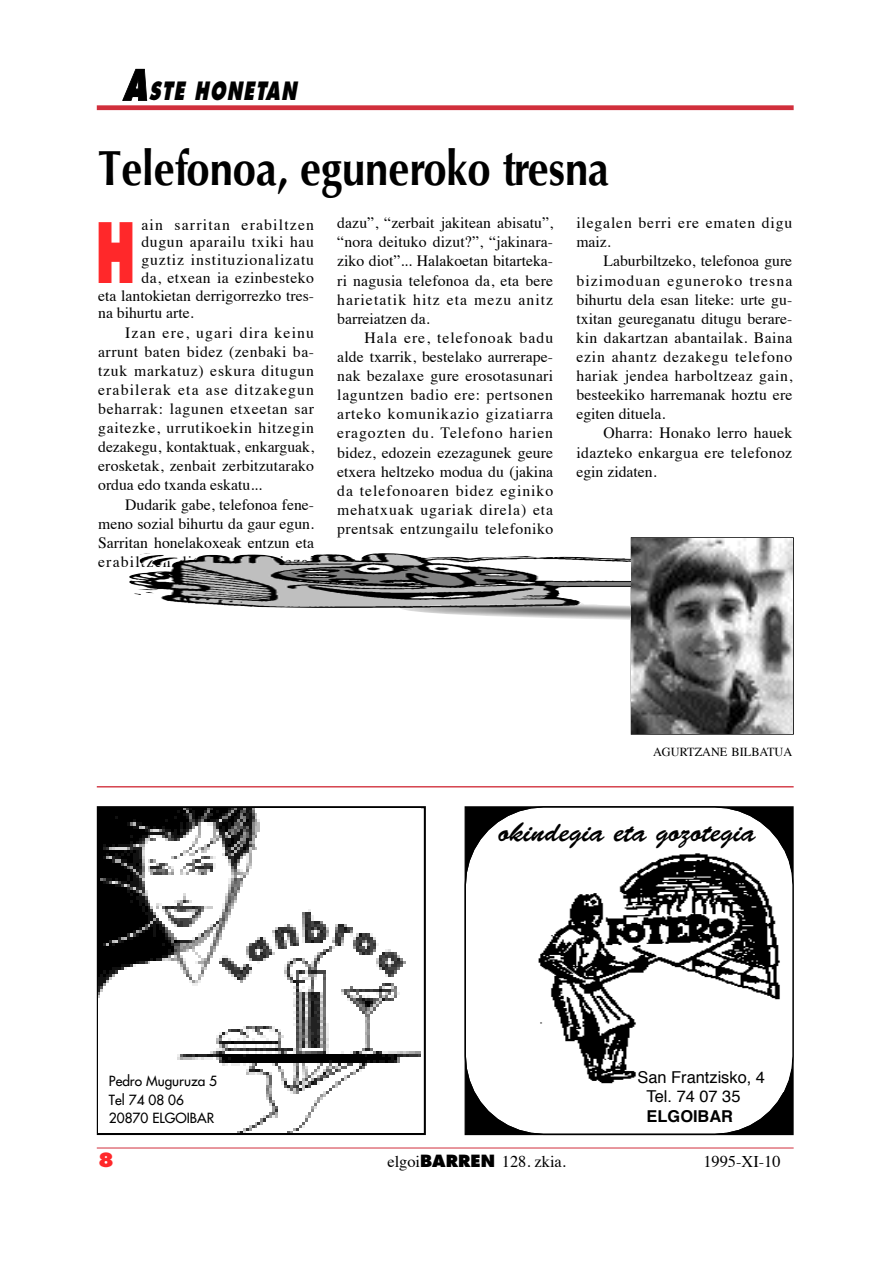
<style>
.page{position:relative;width:893px;height:1263px;background:#fff}
.page>*{position:absolute;margin:0;border:0;box-sizing:border-box;transform-origin:0 0}
.t1{font:800 80.7px "Futura";color:#ff282a;scale:.6 1}
.t2{font:700 49.2px "Optima";color:#000;scale:.85 1}
.t3{font:28.65px "Brush Script";color:#000}
.t4{font:italic 800 24.6px "Futura";color:#000;scale:.7 1}
.t5{font:800 19.05px "Futura";color:#ff282a}
.t6{font:16.35px "Times";color:#000}
.t7{font:16.35px/19.6px "Helvetica";color:#000}
.t8{font:700 16.35px "Helvetica";color:#000}
.t9{font:15.75px/19px "Times";letter-spacing:.03em;color:#000;text-align:justify}
.t10{font:15.75px "Times";color:#000}
.t11{font:15.75px "Times";letter-spacing:.07em;color:#000}
.t12{font:15.75px "Times";letter-spacing:.075em;color:#000}
.t13{font:15.75px "Times";letter-spacing:.01em;color:#000}
.t14{font:15.75px/19px "Times";letter-spacing:.05em;color:#000}
.t15{font:15.75px "Times";letter-spacing:.055em;color:#000}
.t16{font:13.65px/18.6px "Futura";color:#000}
.t17{font:12.3px "Times";color:#000}
.s1{font-size:40.95px}
.s2{font-family:"Futura";font-weight:800}
</style>
<div class="page">
<svg style="left:96px;top:1147px;width:698px;height:2px"></svg>
<div style="left:97px;top:105px;width:696px;height:5px;background:#d12f3c"></div>
<img style="left:631px;top:538px;width:162px;height:196px">
<hr style="left:97px;top:786px;width:696px;height:1px;background:#d12f3c">
<img style="left:129px;top:537px;width:502px;height:86px">
<div style="left:97px;top:806px;width:329px;height:329px;border:2px solid #000"></div>
<img style="left:99px;top:808px;width:321px;height:325px">
<svg style="left:464px;top:808px;width:330px;height:328px"></svg>
<img style="left:535px;top:850px;width:257px;height:241px">
<h3 class="t4" style="left:123px;top:80px;width:255px"><span class="s1">A</span>STE HONETAN</h3>
<h2 class="t2" style="left:98px;top:140px;width:602px">Telefonoa, eguneroko tresna</h2>
<h1 class="t1" style="left:96px;top:218px;width:68px">H</h1>
<p class="t12" style="left:141px;top:218px;width:174px">ain sarritan erabiltzen</p>
<p class="t9" style="left:141px;top:234px;width:174px">dugun aparailu txiki hau</p>
<p class="t15" style="left:141px;top:253px;width:174px">guztiz instituzionalizatu</p>
<p class="t9" style="left:141px;top:269px;width:174px">da, etxean ia ezinbesteko</p>
<p class="t10" style="left:98px;top:289px;width:217px">eta lantokietan derrigorrezko tres-</p>
<p class="t10" style="left:98px;top:307px;width:97px">na bihurtu arte.</p>
<p class="t11" style="left:125px;top:326px;width:190px">Izan ere, ugari dira keinu</p>
<p class="t9" style="left:98px;top:343px;width:217px">arrunt baten bidez (zenbaki ba-</p>
<p class="t9" style="left:98px;top:362px;width:217px">tzuk markatuz) eskura ditugun</p>
<p class="t11" style="left:98px;top:383px;width:217px">erabilerak eta ase ditzakegun</p>
<p class="t9" style="left:98px;top:401px;width:217px">beharrak: lagunen etxeetan sar</p>
<p class="t9" style="left:98px;top:420px;width:217px">gaitezke, urrutikoekin hitzegin</p>
<p class="t10" style="left:98px;top:440px;width:217px">dezakegu, kontaktuak, enkarguak,</p>
<p class="t13" style="left:98px;top:459px;width:217px">erosketak, zenbait zerbitzutarako</p>
<p class="t10" style="left:98px;top:479px;width:165px">ordua edo txanda eskatu...</p>
<p class="t10" style="left:125px;top:498px;width:190px">Dudarik gabe, telefonoa fene-</p>
<p class="t10" style="left:98px;top:517px;width:217px">meno sozial bihurtu da gaur egun.</p>
<p class="t10" style="left:98px;top:536px;width:217px">Sarritan honelakoxeak entzun eta</p>
<p class="t12" style="left:98px;top:555px;width:217px">erabiltzen ditugu: “Dei iezai</p>
<p class="t9" style="left:337px;top:215px;width:217px">dazu”, “zerbait jakitean abisatu”, “nora deituko dizut?”, “jakinara&shy;ziko diot”... Halakoetan bitarteka&shy;ri nagusia telefonoa da, eta bere harietatik hitz eta mezu anitz barreiatzen da.</p>
<p class="t9" style="left:337px;top:329px;width:217px;text-indent:27px">Hala ere, telefonoak badu alde txarrik, bestelako aurrerape&shy;nak bezalaxe gure erosotasunari laguntzen badio ere: pertsonen arteko komunikazio gizatiarra eragozten du. Telefono harien bidez, edozein ezezagunek geure etxera heltzeko modua du (jakina da telefonoaren bidez eginiko mehatxuak ugariak direla) eta prentsak entzungailu telefoniko</p>
<p class="t14" style="left:576px;top:215px;width:217px">ilegalen berri ere ematen digu maiz.</p>
<p class="t9" style="left:576px;top:253px;width:217px;text-indent:27px">Laburbiltzeko, telefonoa gure bizimoduan eguneroko tresna bihurtu dela esan liteke: urte gu&shy;txitan geureganatu ditugu berare&shy;kin dakartzan abantailak. Baina ezin ahantz dezakegu telefono hariak jendea harboltzeaz gain, besteekiko harremanak hoztu ere egiten dituela.</p>
<p class="t9" style="left:576px;top:425px;width:217px;text-indent:27px">Oharra: Honako lerro hauek idazteko enkargua ere telefonoz egin zidaten.</p>
<p class="t17" style="left:653px;top:746px;width:141px">AGURTZANE BILBATUA</p>
<h3 class="t3" style="left:498px;top:824px;width:258px">okindegia eta gozotegia</h3>
<p class="t16" style="left:109px;top:1073px;width:110px">Pedro Muguruza 5<br>Tel 74 08 06<br>20870 ELGOIBAR</p>
<p class="t7" style="left:646px;top:1068px;width:120px;text-indent:-9px">San Frantzisko, 4<br>Tel. 74 07 35</p>
<p class="t8" style="left:646px;top:1109px;width:88px">ELGOIBAR</p>
<p class="t5" style="left:98px;top:1151px;width:17px">8</p>
<p class="t6" style="left:387px;top:1155px;width:180px">elgoi<span class="s2">BARREN</span> 128. zkia.</p>
<p class="t6" style="left:703px;top:1155px;width:79px">1995-XI-10</p>
</div>
